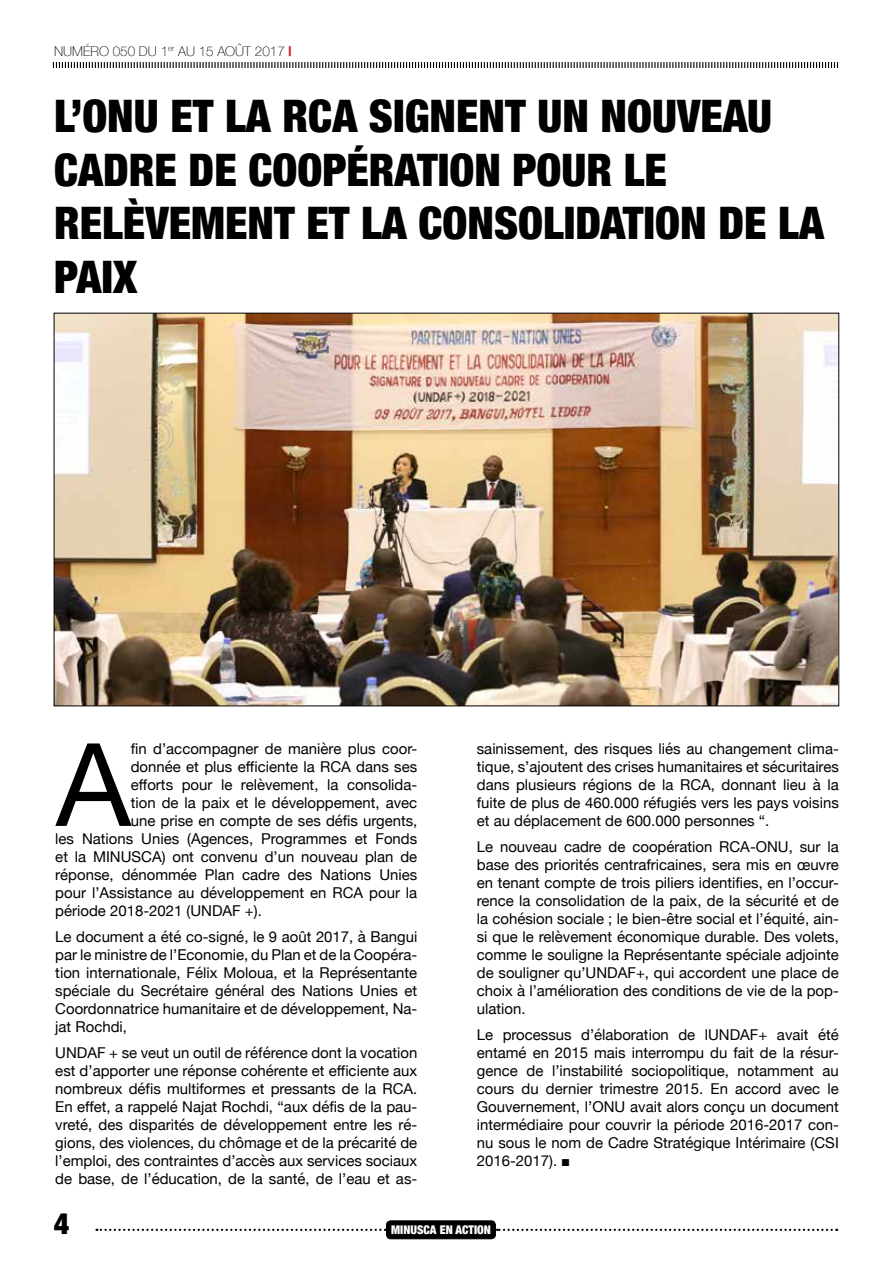
<style>
.page{position:relative;width:893px;height:1263px;background:#fff}
.page>*{position:absolute;margin:0;border:0;box-sizing:border-box;transform-origin:0 0}
.t1{font:115.35px "Helvetica Neue";color:#000}
.t2{font:900 condensed 44.85px/53.8px "Helvetica Neue";color:#000}
.t3{font:900 condensed 29.85px "Helvetica Neue";color:#000}
.t4{font:15px/18px "Helvetica Neue";color:#000;text-align:justify}
.t5{font:100 13.5px "Helvetica Neue";color:#000}
.t6{font:900 condensed 12px "Helvetica Neue";color:#fff}
.s1{font-weight:900;font-stretch:condensed;color:#d2232a}
.s2{font-family:"Arial"}
</style>
<div class="page">
<div style="left:386px;top:1221px;width:109px;height:18px;background:#000;border-radius:4px"></div>
<div style="left:386px;top:1220px;width:110px;height:19px;border:1px solid #000;border-radius:4px"></div>
<svg style="left:96px;top:1229px;width:290px;height:2px"></svg>
<svg style="left:497px;top:1229px;width:340px;height:2px"></svg>
<svg style="left:52px;top:62px;width:787px;height:6px"></svg>
<img style="left:56px;top:315px;width:781px;height:389px">
<p class="t5" style="left:54px;top:41px;width:239px">NUM ÉRO 050 DU 1<sup>ER</sup> AU 15 AOÛT 2017 <span class="s1">|</span></p>
<h2 class="t2" style="left:54px;top:86px;width:771px">L’ONU ET LA RCA SIGNENT UN NOUVEAU<br>CADRE DE COOPÉRATION POUR LE<br>RELÈVEMENT ET LA CONSOLIDATION DE LA<br>PAIX</h2>
<h1 class="t1" style="left:56px;top:702px;width:76px">A</h1>
<p class="t4" style="left:131px;top:741px;width:288px">fin d’accompagner de manière plus coor-</p>
<p class="t4" style="left:131px;top:759px;width:288px">donnée et plus efficiente la RCA dans ses</p>
<p class="t4" style="left:131px;top:776px;width:288px">efforts pour le relèvement, la consolida-</p>
<p class="t4" style="left:131px;top:794px;width:288px">tion de la paix et le développement, avec</p>
<p class="t4" style="left:131px;top:812px;width:288px">une prise en compte de ses défis urgents,</p>
<p class="t4" style="left:55px;top:830px;width:363px">les Nations Unies (Agences, Programmes et Fonds</p>
<p class="t4" style="left:55px;top:848px;width:364px">et la MI NUSCA) ont convenu d’un nouveau plan de</p>
<p class="t4" style="left:55px;top:866px;width:363px">réponse, dénommée Plan cadre des Nations Unies</p>
<p class="t4" style="left:55px;top:884px;width:363px">pour l’Assistance au développement en RCA pour la</p>
<p class="t4" style="left:55px;top:902px;width:208px">période 2018-2021 (UNDAF +).</p>
<p class="t4" style="left:55px;top:928px;width:363px">Le document a été co-signé, le 9 août 2017, à Bangui par le ministre de l’Economie, du Plan et de la Coopéra&shy;tion internationale, Félix Moloua, et la Représentante spéciale du Secrétaire général des Nations Unies et Coordonnatrice humanitaire et de développement, Na&shy;jat Rochdi,</p>
<p class="t4" style="left:55px;top:1045px;width:364px">UNDAF + se veut un outil de référence dont la vocation est d’apporter une réponse cohérente et efficiente aux nombreux défis multiformes et pressants de la RCA.<br>En effet, a rappelé Najat Rochdi, “aux défis de la pau&shy;vreté, des disparités de développement entre les ré&shy;gions, des violences, du chômage et de la précarité de l’emploi, des contraintes d’accès aux services sociaux de base, de l’éducation, de la santé, de l’eau et as-</p>
<p class="t4" style="left:477px;top:741px;width:363px">sainissement, des risques liés au changement clima&shy;tique, s’ajoutent des crises humanitaires et sécuritaires dans plusieurs régions de la RCA, donnant lieu à la fuite de plus de 460.000 réfugiés vers les pays voisins et au déplacement de 600.000 personnes “.</p>
<p class="t4" style="left:477px;top:839px;width:364px">Le nouveau cadre de coopération RCA-ONU, sur la base des priorités centrafricaines, sera mis en œuvre en tenant compte de trois piliers identifies, en l’occur&shy;rence la consolidation de la paix, de la sécurité et de la cohésion sociale ; le bien-être social et l’équité, ain&shy;si que le relèvement économique durable. Des volets, comme le souligne la Représentante spéciale adjointe de souligner qu’UNDAF+, qui accordent une place de choix à l’amélioration des conditions de vie de la pop&shy;ulation.</p>
<p class="t4" style="left:477px;top:1027px;width:364px;text-align:left">Le processus d’élaboration de lUNDAF+ avait été entamé en 2015 mais interrompu du fait de la résur&shy;gence de l’instabilité sociopolitique, notamment au cours du dernier trimestre 2015. En accord avec le Gouvernement, l’ONU avait alors conçu un document intermédiaire pour couvrir la période 2016-2017 con&shy;nu sous le nom de Cadre Stratégique I ntérimaire (CSI 2016-2017). <span class="s2">■</span></p>
<h3 class="t3" style="left:54px;top:1199px;width:17px">4</h3>
<p class="t6" style="left:391px;top:1220px;width:101px">MINUSCA EN ACTION</p>
</div>
